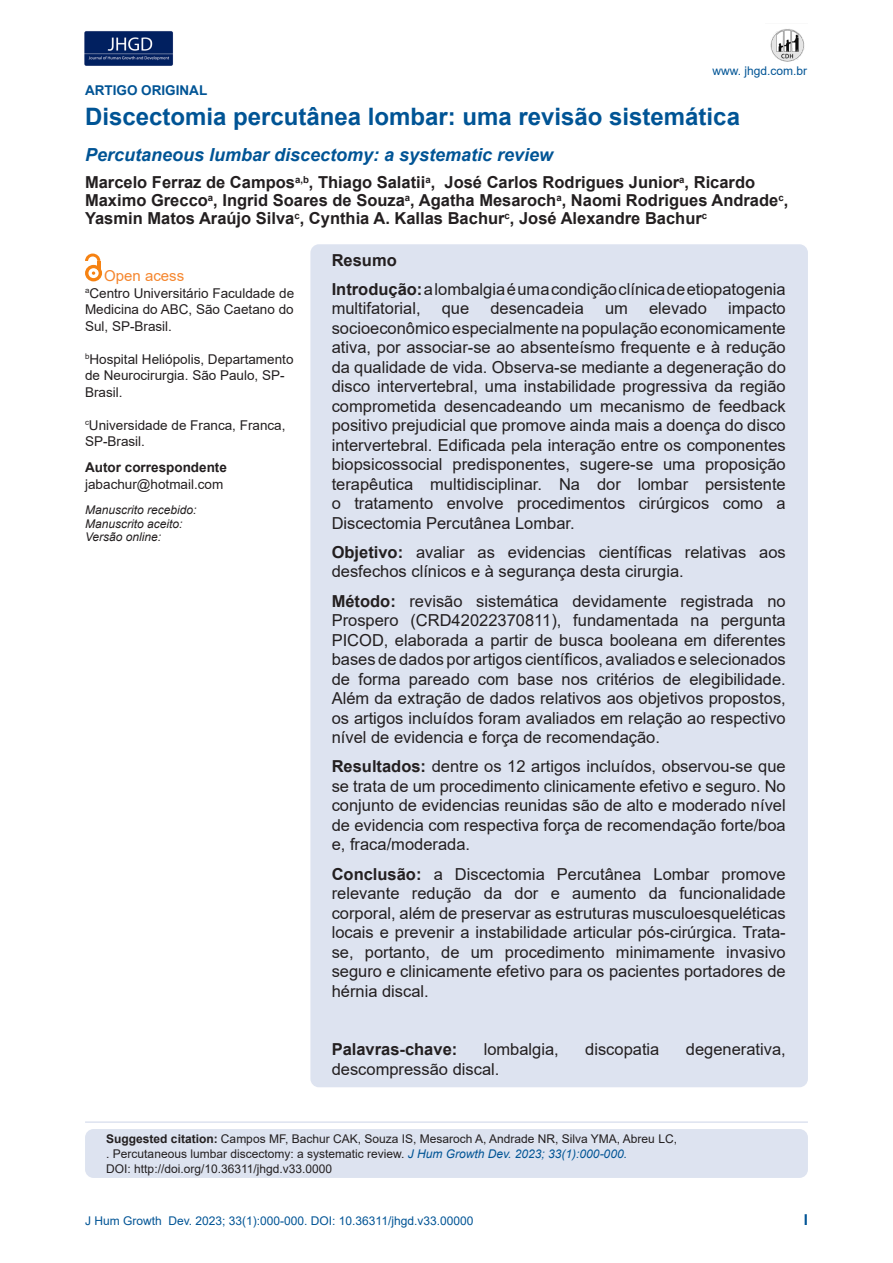
<style>
.page{position:relative;width:893px;height:1263px;background:#fff}
.page>*{position:absolute;margin:0;border:0;box-sizing:border-box;transform-origin:0 0}
.Título_4{font:700 24px "Arial";color:#005495}
.Título_4-2{font:italic 700 18px "Arial";color:#005495}
.t1{font:16.5px/19.5px "Arial";color:#231f20;text-align:justify}
.t2{font:700 16.5px/18px "Arial";color:#231f20}
.t3{font:15px "Arial";color:#f5862e}
.t4{font:700 15px "Arial";color:#005495}
.t5{font:13.5px/16.5px "Arial";color:#231f20}
.t6{font:700 13.5px "Arial";color:#231f20}
.t7{font:700 13.5px "Arial";color:#005495}
.t8{font:12px/15px "Arial";color:#231f20}
.t9{font:12px "Arial";color:#005495}
.t10{font:italic 12px "Arial";color:#231f20}
.s1{font-weight:700}
.s2{font-style:italic;color:#005495}
</style>
<div class="page">
<img style="left:84px;top:31px;width:89px;height:35px">
<img style="left:770px;top:29px;width:35px;height:33px">
<div style="left:310px;top:244px;width:498px;height:843px;background:#dde3f0;border-radius:9px"></div>
<div style="left:85px;top:1129px;width:723px;height:49px;background:#dde3f0;border-radius:9px"></div>
<svg style="left:85px;top:265px;width:17px;height:16px"></svg>
<div style="left:88px;top:268px;width:11px;height:10px;background:#fff;border-radius:50%"></div>
<svg style="left:85px;top:254px;width:15px;height:21px"></svg>
<hr style="left:85px;top:1121px;width:723px;height:2px;background:#dde3f0">
<p class="t7" style="left:85px;top:81px;width:124px">ARTIGO ORIGINAL</p>
<p class="t9" style="left:712px;top:62px;width:96px">www. jhgd.com.br</p>
<p class="Título_4" style="left:85px;top:100px;width:656px">Discectomia percutânea lombar: uma revisão sistemática</p>
<p class="Título_4-2" style="left:85px;top:143px;width:470px">Percutaneous lumbar discectomy: a systematic review</p>
<p class="t2" style="left:85px;top:174px;width:705px">Marcelo Ferraz de Campos<sup>a,b</sup>, Thiago Salatii<sup>a</sup>, José Carlos Rodrigues Junior<sup>a</sup>, Ricardo<br>Maximo Grecco<sup>a</sup>, Ingrid Soares de Souza<sup>a</sup>, Agatha Mesaroch<sup>a</sup>, Naomi Rodrigues Andrade<sup>c</sup>,<br>Yasmin Matos Araújo Silva<sup>c</sup>, Cynthia A. Kallas Bachur<sup>c</sup>, José Alexandre Bachur<sup>c</sup></p>
<p class="t3" style="left:104px;top:266px;width:82px">Open acess</p>
<p class="t5" style="left:85px;top:285px;width:211px;text-align:justify"><sup>a</sup>Centro Universitário Faculdade de Medicina do ABC, São Caetano do Sul, SP-Brasil.</p>
<p class="t5" style="left:85px;top:351px;width:210px"><sup>b</sup>Hospital Heliópolis, Departamento de Neurocirurgia. São Paulo, SP-<br>Brasil.</p>
<p class="t5" style="left:85px;top:417px;width:202px"><sup>c</sup>Universidade de Franca, Franca,<br>SP-Brasil.</p>
<p class="t6" style="left:85px;top:458px;width:143px">Autor correspondente</p>
<p class="t5" style="left:85px;top:476px;width:140px">jabachur@hotmail.com</p>
<p class="t10" style="left:85px;top:502px;width:113px">Manuscrito recebido:</p>
<p class="t10" style="left:85px;top:516px;width:99px">Manuscrito aceito:</p>
<p class="t10" style="left:85px;top:529px;width:78px">Versão online:</p>
<p class="t2" style="left:332px;top:251px;width:67px">Resumo</p>
<p class="t1" style="left:332px;top:279px;width:456px"><span class="s1">Introdução:</span> a lombalgia é uma condição clínica de etiopatogenia multifatorial,</p>
<p class="t1" style="left:332px;top:299px;width:456px;text-indent:396px">impacto socioeconômico especialmente na população economicamente ativa, por associar-se ao absenteísmo frequente e à redução da qualidade de vida. Observa-se mediante a degeneração do disco intervertebral, uma instabilidade progressiva da região comprometida desencadeando um mecanismo de feedback positivo prejudicial que promove ainda mais a doença do disco intervertebral. Edificada pela interação entre os componentes biopsicossocial predisponentes, sugere-se uma proposição terapêutica multidisciplinar. Na dor lombar persistente o tratamento envolve procedimentos cirúrgicos como a Discectomia Percutânea Lombar.</p>
<p class="t1" style="left:332px;top:542px;width:456px"><span class="s1">Objetivo:</span> avaliar as evidencias científicas relativas aos desfechos clínicos e à segurança desta cirurgia.</p>
<p class="t1" style="left:332px;top:591px;width:456px"><span class="s1">Método:</span> revisão sistemática devidamente registrada no Prospero (CRD42022370811), fundamentada na pergunta PICOD, elaborada a partir de busca booleana em diferentes bases de dados por artigos científicos, avaliados e selecionados de forma pareado com base nos critérios de elegibilidade.<br>Além da extração de dados relativos aos objetivos propostos, os artigos incluídos foram avaliados em relação ao respectivo nível de evidencia e força de recomendação.</p>
<p class="t1" style="left:332px;top:757px;width:456px"><span class="s1">Resultados:</span> dentre os 12 artigos incluídos, observou-se que se trata de um procedimento clinicamente efetivo e seguro. No conjunto de evidencias reunidas são de alto e moderado nível de evidencia com respectiva força de recomendação forte/boa e, fraca/moderada.</p>
<p class="t1" style="left:332px;top:864px;width:456px"><span class="s1">Conclusão:</span> a Discectomia Percutânea Lombar promove relevante redução da dor e aumento da funcionalidade corporal, além de preservar as estruturas musculoesqueléticas locais e prevenir a instabilidade articular pós-cirúrgica. Trata&shy;se, portanto, de um procedimento minimamente invasivo seguro e clinicamente efetivo para os pacientes portadores de hérnia discal.</p>
<p class="t1" style="left:442px;top:299px;width:29px">que</p>
<p class="t1" style="left:490px;top:299px;width:95px">desencadeia</p>
<p class="t1" style="left:605px;top:299px;width:24px">um</p>
<p class="t1" style="left:649px;top:299px;width:59px">elevado</p>
<p class="t2" style="left:332px;top:1040px;width:127px">Palavras-chave:</p>
<p class="t1" style="left:484px;top:1039px;width:77px">lombalgia,</p>
<p class="t1" style="left:585px;top:1039px;width:76px">discopatia</p>
<p class="t1" style="left:686px;top:1039px;width:101px">degenerativa,</p>
<p class="t1" style="left:332px;top:1059px;width:169px">descompressão discal.</p>
<p class="t8" style="left:106px;top:1131px;width:572px"><span class="s1">Suggested citation:</span> Campos MF, Bachur CAK, Souza IS, Mesaroch A, Andrade NR, Silva YMA, Abreu LC,</p>
<p class="t8" style="left:106px;top:1146px;width:522px">. Percutaneous lumbar discectomy: a systematic review. <span class="s2">J Hum Growth Dev. 2023; 33(1):000-000.<br></span>DOI: http://doi.org/10.36311/jhgd.v33.0000</p>
<p class="t9" style="left:85px;top:1212px;width:390px">J Hum Growth Dev. 2023; 33(1):000-000. DOI: 10.36311/jhgd.v33.00000</p>
<p class="t4" style="left:804px;top:1209px;width:6px">I</p>
</div>
